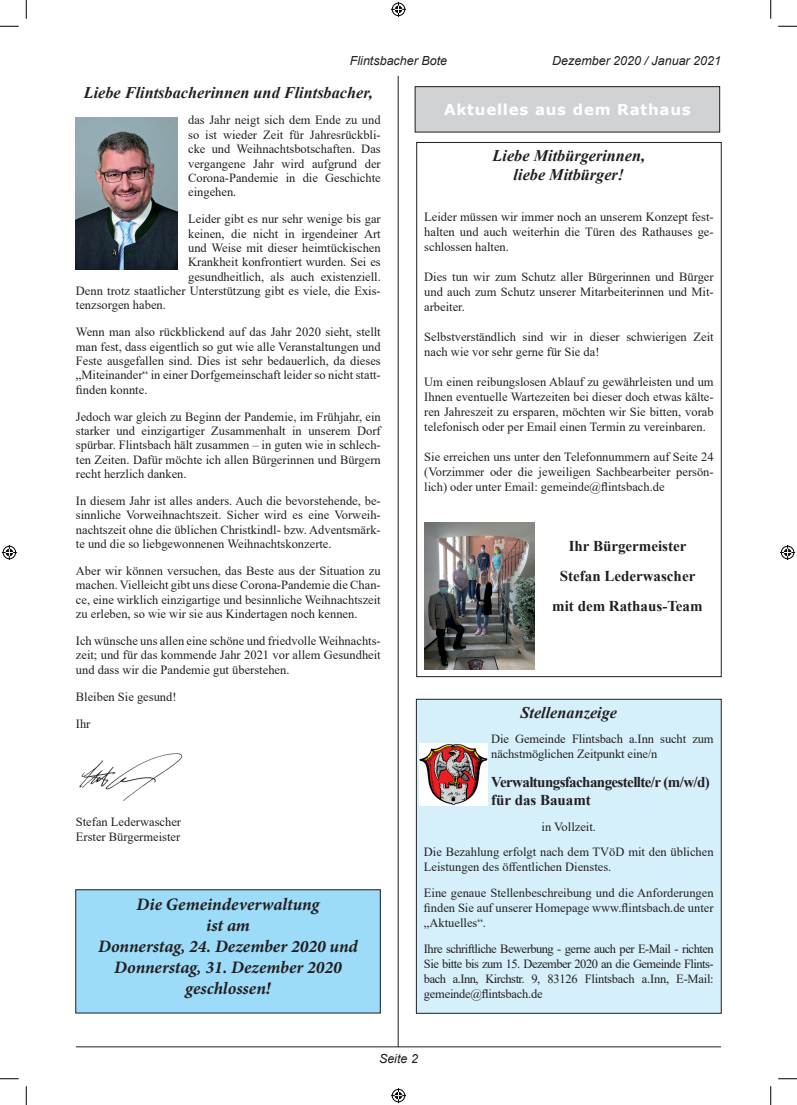
<style>
.page{position:relative;width:797px;height:1105px;background:#fff}
.page>*{position:absolute;margin:0;border:0;box-sizing:border-box;transform-origin:0 0}
.t1{font:italic 700 17.5px/21px "Minion Pro";color:#231f20;text-align:center}
.t2{font:italic 700 16.25px/18.8px "Times New Roman";color:#231f20;text-align:center}
.t3{font:700 15px/30px "Times New Roman";color:#231f20;text-align:center}
.t4{font:700 15px/18px "Times New Roman";letter-spacing:-.04em;color:#231f20}
.t5{font:700 15px "Verdana";letter-spacing:.05em;color:#fff}
.t6{font:12.5px/14.4px "Times New Roman";color:#231f20;text-align:justify}
.t7{font:italic 12.5px "Arial";color:#231f20}
</style>
<div class="page">
<hr style="left:76px;top:1046px;width:645px;height:1px;background:#231f20">
<hr style="left:398px;top:76px;width:1px;height:971px;background:#231f20">
<img style="left:79px;top:753px;width:104px;height:48px">
<img style="left:424px;top:522px;width:110px;height:147px">
<div style="left:76px;top:890px;width:304px;height:123px;background:#9cdcf8"></div>
<img style="left:76px;top:117px;width:101px;height:153px">
<div style="left:416px;top:699px;width:305px;height:314px;background:#d6f0fb"></div>
<div style="left:416px;top:699px;width:305px;height:315px;border:1px solid #231f20"></div>
<img style="left:419px;top:743px;width:68px;height:62px">
<div style="left:415px;top:87px;width:304px;height:45px;background:#d1d2d4"></div>
<div style="left:415px;top:86px;width:304px;height:46px;border:1px solid #231f20"></div>
<div style="left:416px;top:142px;width:305px;height:535px;border:1px solid #231f20"></div>
<svg style="left:0;top:25px;width:19px;height:2px"></svg>
<svg style="left:778px;top:25px;width:19px;height:2px"></svg>
<svg style="left:0;top:1078px;width:19px;height:1px"></svg>
<svg style="left:778px;top:1078px;width:19px;height:1px"></svg>
<svg style="left:25px;top:0;width:2px;height:19px"></svg>
<svg style="left:25px;top:1086px;width:2px;height:19px"></svg>
<svg style="left:770px;top:0;width:1px;height:19px"></svg>
<svg style="left:770px;top:1086px;width:1px;height:19px"></svg>
<svg style="left:391px;top:2px;width:15px;height:15px"></svg>
<svg style="left:391px;top:1088px;width:15px;height:15px"></svg>
<svg style="left:2px;top:545px;width:15px;height:15px"></svg>
<svg style="left:780px;top:545px;width:15px;height:15px"></svg>
<p class="t7" style="left:350px;top:53px;width:99px">Flintsbacher Bote</p>
<p class="t7" style="left:552px;top:53px;width:170px">Dezember 2020 / Januar 2021</p>
<h2 class="t2" style="left:84px;top:82px;width:290px">Liebe Flintsbacherinnen und Flintsbacher,</h2>
<p class="t6" style="left:188px;top:113px;width:194px">das Jahr neigt sich dem Ende zu und so ist wieder Zeit für Jahresrückbli&shy;cke und Weihnachtsbotschaften. Das vergangene Jahr wird aufgrund der Corona-Pandemie in die Geschichte eingehen.</p>
<p class="t6" style="left:188px;top:211px;width:194px">Leider gibt es nur sehr wenige bis gar</p>
<p class="t6" style="left:188px;top:226px;width:194px">keinen, die nicht in irgendeiner Art</p>
<p class="t6" style="left:188px;top:240px;width:194px">und Weise mit dieser heimtückischen</p>
<p class="t6" style="left:188px;top:254px;width:194px">Krankheit konfrontiert wurden. Sei es</p>
<p class="t6" style="left:188px;top:269px;width:194px">gesundheitlich, als auch existenziell.</p>
<p class="t6" style="left:76px;top:283px;width:306px">Denn trotz staatlicher Unterstützung gibt es viele, die Exis-</p>
<p class="t6" style="left:76px;top:298px;width:92px">tenzsorgen haben.</p>
<p class="t6" style="left:76px;top:324px;width:306px">Wenn man also rückblickend auf das Jahr 2020 sieht, stellt man fest, dass eigentlich so gut wie alle Veranstaltungen und Feste ausgefallen sind. Dies ist sehr bedauerlich, da dieses „Miteinander“ in einer Dorfgemeinschaft leider so nicht statt&shy;finden konnte.</p>
<p class="t6" style="left:76px;top:409px;width:306px">Jedoch war gleich zu Beginn der Pandemie, im Frühjahr, ein starker und einzigartiger Zusammenhalt in unserem Dorf spürbar. Flintsbach hält zusammen – in guten wie in schlech&shy;ten Zeiten. Dafür möchte ich allen Bürgerinnen und Bürgern recht herzlich danken.</p>
<p class="t6" style="left:76px;top:493px;width:306px">In diesem Jahr ist alles anders. Auch die bevorstehende, be&shy;sinnliche Vorweihnachtszeit. Sicher wird es eine Vorweih&shy;nachtszeit ohne die üblichen Christkindl- bzw. Adventsmärk&shy;te und die so liebgewonnenen Weihnachtskonzerte.</p>
<p class="t6" style="left:76px;top:563px;width:306px">Aber wir können versuchen, das Beste aus der Situation zu machen. Vielleicht gibt uns diese Corona-Pandemie die Chan&shy;ce, eine wirklich einzigartige und besinnliche Weihnachtszeit zu erleben, so wie wir sie aus Kindertagen noch kennen.</p>
<p class="t6" style="left:76px;top:633px;width:306px">Ich wünsche uns allen eine schöne und friedvolle Weihnachts&shy;zeit; und für das kommende Jahr 2021 vor allem Gesundheit und dass wir die Pandemie gut überstehen.</p>
<p class="t6" style="left:76px;top:683px;width:102px;line-height:26.9px">Bleiben Sie gesund!<br>Ihr</p>
<p class="t6" style="left:76px;top:814px;width:107px">Stefan Lederwascher<br>Erster Bürgermeister</p>
<h1 class="t1" style="left:98px;top:894px;width:261px">Die Gemeindeverwaltung<br>ist am<br>Donnerstag, 24. Dezember 2020 und<br>Donnerstag, 31. Dezember 2020 geschlossen!</h1>
<p class="t5" style="left:444px;top:99px;width:248px">Aktuelles aus dem Rathaus</p>
<h2 class="t2" style="left:492px;top:146px;width:154px">Liebe Mitbürgerinnen, liebe Mitbürger!</h2>
<p class="t6" style="left:424px;top:209px;width:291px;line-height:15px">Leider müssen wir immer noch an unserem Konzept fest&shy;halten und auch weiterhin die Türen des Rathauses ge&shy;schlossen halten.</p>
<p class="t6" style="left:424px;top:269px;width:291px;line-height:15px">Dies tun wir zum Schutz aller Bürgerinnen und Bürger und auch zum Schutz unserer Mitarbeiterinnen und Mit&shy;arbeiter.</p>
<p class="t6" style="left:424px;top:329px;width:291px;line-height:15px">Selbstverständlich sind wir in dieser schwierigen Zeit nach wie vor sehr gerne für Sie da!</p>
<p class="t6" style="left:424px;top:374px;width:291px;line-height:15px">Um einen reibungslosen Ablauf zu gewährleisten und um Ihnen eventuelle Wartezeiten bei dieser doch etwas kälte&shy;ren Jahreszeit zu ersparen, möchten wir Sie bitten, vorab telefonisch oder per Email einen Termin zu vereinbaren.</p>
<p class="t6" style="left:424px;top:449px;width:291px;line-height:15px">Sie erreichen uns unter den Telefonnummern auf Seite 24 (Vorzimmer oder die jeweiligen Sachbearbeiter persön&shy;lich) oder unter Email: gemeinde@flintsbach.de</p>
<p class="t3" style="left:552px;top:531px;width:152px">Ihr Bürgermeister<br>Stefan Lederwascher mit dem Rathaus-Team</p>
<h2 class="t2" style="left:520px;top:702px;width:98px">Stellenanzeige</h2>
<p class="t6" style="left:491px;top:731px;width:224px;line-height:15px">Die Gemeinde Flintsbach a.Inn sucht zum nächstmöglichen Zeitpunkt eine/n</p>
<p class="t4" style="left:491px;top:773px;width:220px">Verwaltungsfachangestellte/r (m/w/d) für das Bauamt</p>
<p class="t6" style="left:424px;top:813px;width:291px;line-height:25.6px;text-align:center">in Vollzeit.<br>Die Bezahlung erfolgt nach dem TVöD mit den üblichen</p>
<p class="t6" style="left:424px;top:854px;width:291px;line-height:25.6px">Leistungen des öffentlichen Dienstes.<br>Eine genaue Stellenbeschreibung und die Anforderungen</p>
<p class="t6" style="left:424px;top:900px;width:291px;line-height:15px">finden Sie auf unserer Homepage www.flintsbach.de unter „Aktuelles“.</p>
<p class="t6" style="left:424px;top:940px;width:291px;line-height:15px">Ihre schriftliche Bewerbung - gerne auch per E-Mail - richten Sie bitte bis zum 15. Dezember 2020 an die Gemeinde Flints&shy;bach a.Inn, Kirchstr. 9, 83126 Flintsbach a.Inn, E-Mail: gemeinde@flintsbach.de</p>
<p class="t7" style="left:379px;top:1050px;width:40px">Seite 2</p>
</div>
